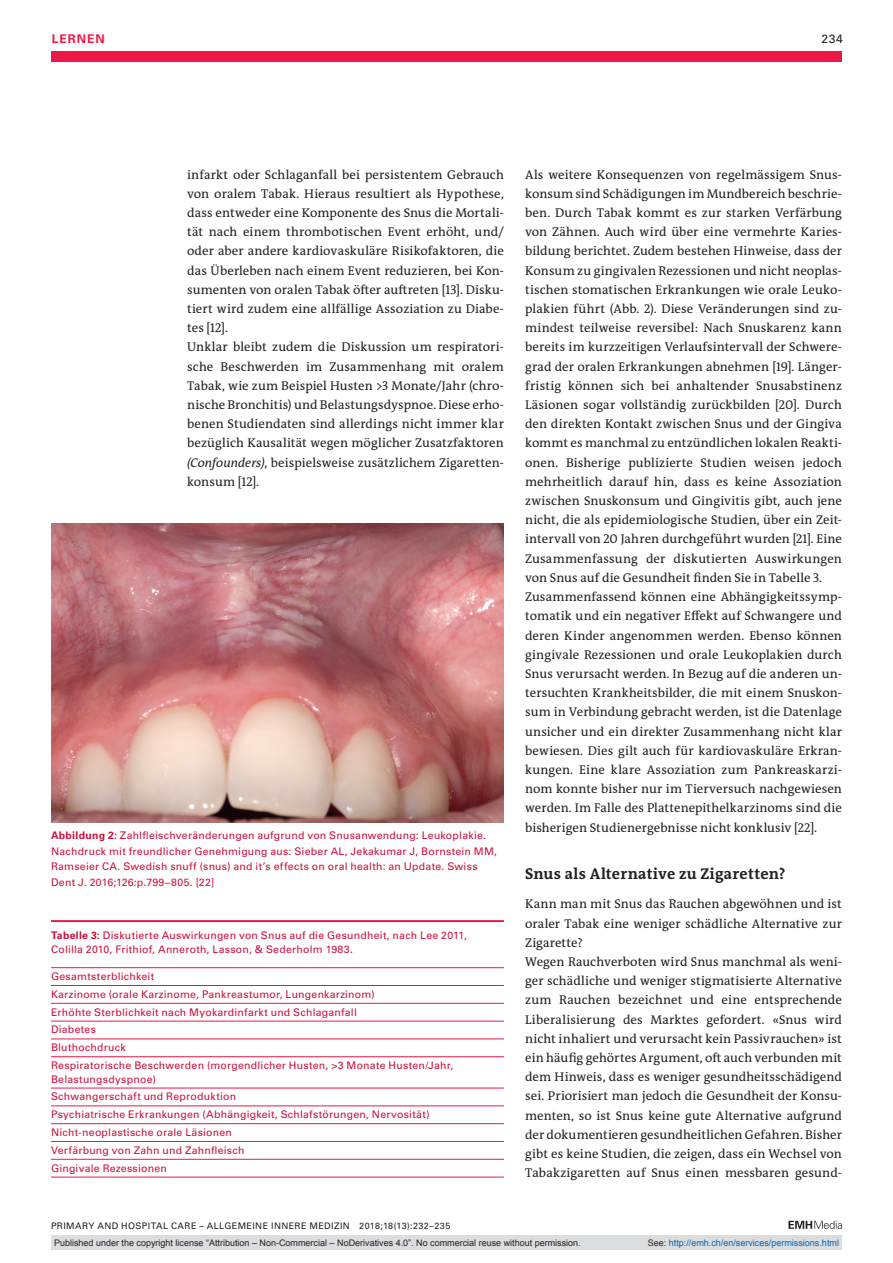
<style>
.page{position:relative;width:893px;height:1263px;background:#fff}
.page>*{position:absolute;margin:0;border:0;box-sizing:border-box;transform-origin:0 0}
.t1{font:700 15.75px "The Antiqua B W7";letter-spacing:.015em;color:#231f20}
.t2{font:12.75px/19.2px "The Antiqua B W5 Plain";letter-spacing:.005em;color:#231f20}
.t3{font:700 12px "Univers LT Std";color:#ed1845}
.t4{font:12px "Univers LT Std";color:#231f20}
.t5{font:10.5px/17.9px "Univers LT Std";letter-spacing:.02em;color:#cd0f3b}
.t6{font:9px "Arial";color:#231f20}
.t7{font:9px "Univers LT Std";letter-spacing:.05em;color:#231f20}
.t8{font:9px "Arial";color:#0166b3}
.s1{font-style:italic}
.s2{font-weight:700}
.s3{color:#231f20}
</style>
<div class="page">
<div style="left:51px;top:51px;width:791px;height:11px;background:#ed1845"></div>
<svg style="left:788px;top:1221px;width:54px;height:8px"></svg>
<img style="left:51px;top:523px;width:453px;height:299px">
<hr style="left:51px;top:920px;width:453px;height:2px;background:#ed1845">
<hr style="left:51px;top:967px;width:453px;height:1px;background:#ed1845">
<hr style="left:51px;top:1177px;width:453px;height:1px;background:#ed1845">
<hr style="left:51px;top:985px;width:453px;height:1px;background:#ed1845">
<hr style="left:51px;top:1003px;width:453px;height:1px;background:#ed1845">
<hr style="left:51px;top:1021px;width:453px;height:1px;background:#ed1845">
<hr style="left:51px;top:1038px;width:453px;height:1px;background:#ed1845">
<hr style="left:51px;top:1056px;width:453px;height:1px;background:#ed1845">
<hr style="left:51px;top:1088px;width:453px;height:1px;background:#ed1845">
<hr style="left:51px;top:1105px;width:453px;height:1px;background:#ed1845">
<hr style="left:51px;top:1123px;width:453px;height:1px;background:#ed1845">
<hr style="left:51px;top:1141px;width:453px;height:1px;background:#ed1845">
<hr style="left:51px;top:1159px;width:453px;height:1px;background:#ed1845">
<div style="left:51px;top:1235px;width:791px;height:15px;background:#dcdddf"></div>
<p class="t3" style="left:52px;top:31px;width:18px">Lernen</p>
<p class="t4" style="left:821px;top:31px;width:23px">234</p>
<p class="t2" style="left:187px;top:165px;width:318px">infarkt oder Schlaganfall bei persistentem Gebrauch von oralem Tabak. Hieraus resultiert als Hypothese, dass entweder eine Komponente des Snus die Mortali&shy;tät nach einem thrombotischen Event erhöht, und/ oder aber andere kardiovaskuläre Risikofaktoren, die das Überleben nach einem Event reduzieren, bei Kon&shy;sumenten von oralen Tabak öfter auftreten [13]. Disku&shy;tiert wird zudem eine allfällige Assoziation zu Diabe&shy;tes [12].<br>Unklar bleibt zudem die Diskussion um respiratori&shy;sche Beschwerden im Zusammenhang mit oralem Tabak, wie zum Beispiel Husten &gt;3 Monate/Jahr (chro&shy;nische Bronchitis) und Belastungsdyspnoe. Diese erho&shy;benen Studiendaten sind allerdings nicht immer klar bezüglich Kausalität wegen möglicher Zusatzfaktoren <span class="s1">(Confounders)</span>, beispielsweise zusätzlichem Zigaretten&shy;konsum [12].</p>
<p class="t2" style="left:525px;top:165px;width:318px">Als weitere Konsequenzen von regelmässigem Snus&shy;konsum sind Schädigungen im Mundbereich beschrie&shy;ben. Durch Tabak kommt es zur starken Verfärbung von Zähnen. Auch wird über eine vermehrte Karies&shy;bildung berichtet. Zudem bestehen Hinweise, dass der Konsum zu gingivalen Rezessionen und nicht neoplas&shy;tischen stomatischen Erkrankungen wie orale Leuko&shy;plakien führt (Abb. 2). Diese Veränderungen sind zu&shy;mindest teilweise reversibel: Nach Snuskarenz kann bereits im kurzzeitigen Verlaufsintervall der Schwere&shy;grad der oralen Erkrankungen abnehmen [19]. Länger&shy;fristig können sich bei anhaltender Snusabstinenz Läsionen sogar vollständig zurückbilden [20]. Durch den direkten Kontakt zwischen Snus und der Gingiva kommt es manchmal zu entzündlichen lokalen Reakti&shy;onen. Bisherige publizierte Studien weisen jedoch mehrheitlich darauf hin, dass es keine Assoziation zwischen Snuskonsum und Gingivitis gibt, auch jene nicht, die als epidemiologische Studien, über ein Zeit&shy;intervall von 20 Jahren durchgeführt wurden [21]. Eine Zusammenfassung der diskutierten Auswirkungen von Snus auf die Gesundheit finden Sie in Tabelle 3.<br>Zusammenfassend können eine Abhängigkeitssymp&shy;tomatik und ein negativer Effekt auf Schwangere und deren Kinder angenommen werden. Ebenso können gingivale Rezessionen und orale Leukoplakien durch Snus verursacht werden. In Bezug auf die anderen un&shy;tersuchten Krankheitsbilder, die mit einem Snuskon&shy;sum in Verbindung gebracht werden, ist die Datenlage unsicher und ein direkter Zusammenhang nicht klar bewiesen. Dies gilt auch für kardiovaskuläre Erkran&shy;kungen. Eine klare Assoziation zum Pankreaskarzi&shy;nom konnte bisher nur im Tierversuch nachgewiesen werden. Im Falle des Plattenepithelkarzinoms sind die bisherigen Studienergebnisse nicht konklusiv [22].</p>
<p class="t1" style="left:525px;top:864px;width:262px">Snus als Alternative zu Zigaretten?</p>
<p class="t2" style="left:525px;top:894px;width:318px">Kann man mit Snus das Rauchen abgewöhnen und ist oraler Tabak eine weniger schädliche Alternative zur Zigarette?<br>Wegen Rauchverboten wird Snus manchmal als weni&shy;ger schädliche und weniger stigmatisierte Alternative zum Rauchen bezeichnet und eine entsprechende Liberalisierung des Marktes gefordert. «Snus wird nicht inhaliert und verursacht kein Passivrauchen» ist ein häufig gehörtes Argument, oft auch verbunden mit dem Hinweis, dass es weniger gesundheitsschädigend sei. Priorisiert man jedoch die Gesundheit der Konsu&shy;menten, so ist Snus keine gute Alternative aufgrund der dokumentieren gesundheitlichen Gefahren. Bisher gibt es keine Studien, die zeigen, dass ein Wechsel von Tabakzigaretten auf Snus einen messbaren gesund-</p>
<p class="t5" style="left:51px;top:827px;width:447px;line-height:15.8px"><span class="s2">Abbildung 2:</span> Zahlfleischveränderungen aufgrund von Snusanwendung: Leukoplakie.<br>Nachdruck mit freundlicher Genehmigung aus: Sieber AL, Jekakumar J, Bornstein MM, Ramseier CA. Swedish snuff (snus) and it’s effects on oral health: an Update. Swiss Dent J. 2016;126:p.799–805. [22]</p>
<p class="t5" style="left:51px;top:929px;width:417px;line-height:13.5px"><span class="s2">Tabelle 3:</span> Diskutierte Auswirkungen von Snus auf die Gesundheit, nach Lee 2011,<br>Colilla 2010, Frithiof, Anneroth, Lasson, &amp; Sederholm 1983.</p>
<p class="t5" style="left:51px;top:967px;width:404px">Gesamtsterblichkeit<br>Karzinome (orale Karzinome, Pankreastumor, Lungenkarzinom)<br>Erhöhte Sterblichkeit nach Myokardinfarkt und Schlaganfall<br>Diabetes<br>Bluthochdruck<br>Respiratorische Beschwerden (morgendlicher Husten, &gt;3 Monate Husten/Jahr,</p>
<p class="t5" style="left:51px;top:1070px;width:380px">Belastungsdyspnoe)<br>Schwangerschaft und Reproduktion<br>Psychiatrische Erkrankungen (Abhängigkeit, Schlafstörungen, Nervosität)<br>Nicht-neoplastische orale Läsionen<br>Verfärbung von Zahn und Zahnfleisch<br>Gingivale Rezessionen</p>
<p class="t7" style="left:51px;top:1220px;width:401px">PRIMARY AND HOSPITAL CARE – ALLGEMEINE INNERE MEDIZIN 2018;18(13):232–235</p>
<p class="t6" style="left:54px;top:1237px;width:528px">Published under the copyright license “Attribution – Non-Commercial – NoDerivatives 4.0”. No commercial reuse without permission.</p>
<p class="t8" style="left:648px;top:1237px;width:193px"><span class="s3">See:</span> http://emh.ch/en/services/permissions.html</p>
</div>
